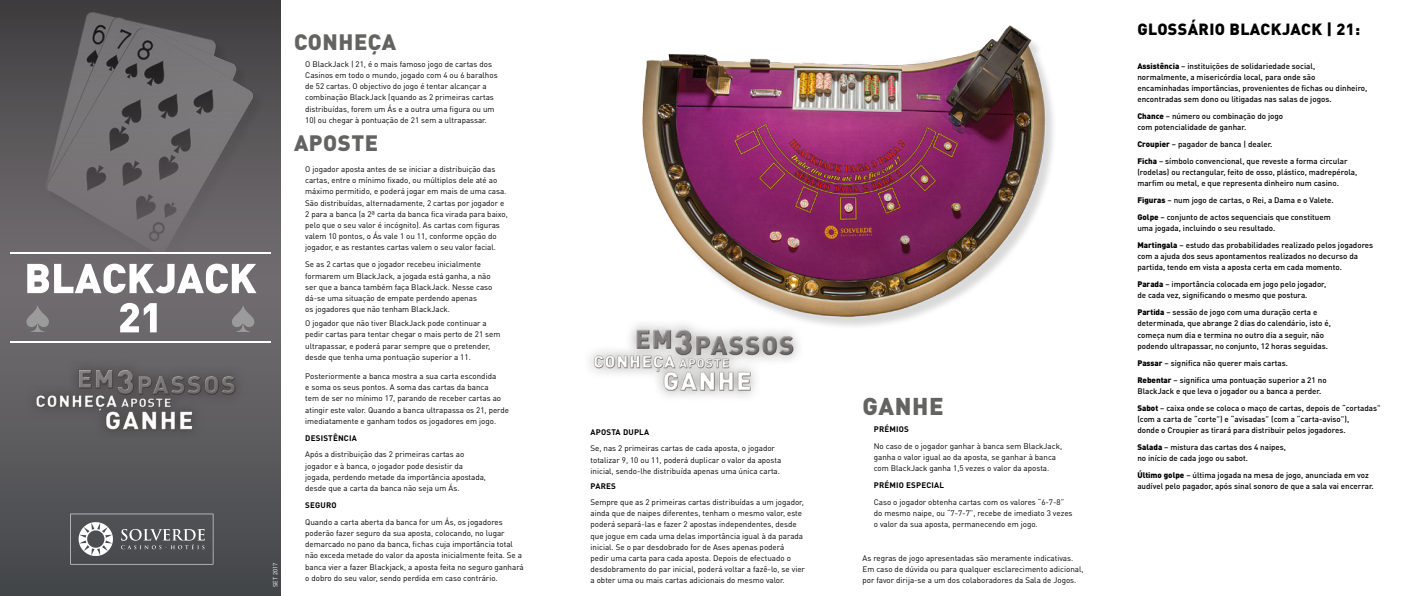
<style>
.page{position:relative;width:1404px;height:596px;background:#fff}
.page>*{position:absolute;margin:0;border:0;box-sizing:border-box;transform-origin:0 0}
.t1{font:900 24px "DIN Pro";letter-spacing:.025em;color:#636362}
.t2{font:900 22px "DIN Pro";letter-spacing:.025em;color:#636362}
.t3{font:900 16px "DIN Pro";letter-spacing:.025em;color:#000}
.t4{font:8px/11.2px "DIN Pro";color:#000}
.t5{font:500 8px/11.2px "DIN Pro";color:#000}
.t6{font:700 8px "DIN Pro";letter-spacing:.025em;color:#000}
.t7{font:6px "DIN Pro";letter-spacing:.01em;color:#fff}
.s1{font-weight:900}
</style>
<div class="page">
<svg style="left:0;top:0;width:281px;height:595px;background:#5a595c"></svg>
<img style="left:20px;top:358px;width:243px;height:89px">
<svg style="left:70px;top:513px;width:143px;height:51px;background:#656669"></svg>
<img style="left:17px;top:0;width:261px;height:277px">
<svg style="left:232px;top:305px;width:22px;height:27px"></svg>
<svg style="left:26px;top:305px;width:23px;height:27px"></svg>
<svg style="left:27px;top:263px;width:229px;height:30px"></svg>
<svg style="left:120px;top:303px;width:37px;height:29px"></svg>
<hr style="left:10px;top:252px;width:261px;height:1px;background:#fff">
<hr style="left:10px;top:341px;width:261px;height:1px;background:#fff">
<img style="left:589px;top:349px;width:209px;height:48px">
<img style="left:629px;top:25px;width:424px;height:324px">
<p class="t7" style="left:271px;top:587px;width:26px;rotate:-90deg">SET 2017</p>
<h2 class="t2" style="left:294px;top:27px;width:103px">CONHEÇA</h2>
<p class="t4" style="left:305px;top:58px;width:194px">O BlackJack | 21, é o mais famoso jogo de cartas dos Casinos em todo o mundo, jogado com 4 ou 6 baralhos de 52 cartas. O objectivo do jogo é tentar alcançar a combinação BlackJack (quando as 2 primeiras cartas distribuídas, forem um Ás e a outra uma figura ou um</p>
<p class="t4" style="left:305px;top:114px;width:183px">10) ou chegar à pontuação de 21 sem a ultrapassar.</p>
<h2 class="t2" style="left:294px;top:128px;width:86px">APOSTE</h2>
<p class="t4" style="left:305px;top:163px;width:204px">O jogador aposta antes de se iniciar a distribuição das cartas, entre o mínimo fixado, ou múltiplos dele até ao máximo permitido, e poderá jogar em mais de uma casa.<br>São distribuídas, alternadamente, 2 cartas por jogador e 2 para a banca (a 2ª carta da banca fica virada para baixo, pelo que o seu valor é incógnito). As cartas com figuras valem 10 pontos, o Ás vale 1 ou 11, conforme opção do jogador, e as restantes cartas valem o seu valor facial.</p>
<p class="t4" style="left:305px;top:258px;width:189px">Se as 2 cartas que o jogador recebeu inicialmente formarem um BlackJack, a jogada está ganha, a não ser que a banca também faça BlackJack. Nesse caso dá-se uma situação de empate perdendo apenas<br>os jogadores que não tenham BlackJack.</p>
<p class="t4" style="left:305px;top:317px;width:197px">O jogador que não tiver BlackJack pode continuar a pedir cartas para tentar chegar o mais perto de 21 sem ultrapassar, e poderá parar sempre que o pretender, desde que tenha uma pontuação superior a 11.</p>
<p class="t4" style="left:305px;top:370px;width:205px">Posteriormente a banca mostra a sua carta escondida<br>e soma os seus pontos. A soma das cartas da banca<br>tem de ser no mínimo 17, parando de receber cartas ao atingir este valor. Quando a banca ultrapassa os 21, perde imediatamente e ganham todos os jogadores em jogo.</p>
<p class="t6" style="left:305px;top:432px;width:53px">DESISTÊNCIA</p>
<p class="t4" style="left:305px;top:448px;width:182px">Após a distribuição das 2 primeiras cartas ao jogador e à banca, o jogador pode desistir da jogada, perdendo metade da importância apostada, desde que a carta da banca não seja um Ás.</p>
<p class="t6" style="left:305px;top:499px;width:33px">SEGURO</p>
<p class="t4" style="left:305px;top:515px;width:220px">Quando a carta aberta da banca for um Ás, os jogadores poderão fazer seguro da sua aposta, colocando, no lugar demarcado no pano da banca, fichas cuja importância total não exceda metade do valor da aposta inicialmente feita. Se a banca vier a fazer Blackjack, a aposta feita no seguro ganhará o dobro do seu valor, sendo perdida em caso contrário.</p>
<p class="t6" style="left:590px;top:426px;width:60px">APOSTA DUPLA</p>
<p class="t4" style="left:590px;top:442px;width:192px">Se, nas 2 primeiras cartas de cada aposta, o jogador totalizar 9, 10 ou 11, poderá duplicar o valor da aposta inicial, sendo-lhe distribuída apenas uma única carta.</p>
<p class="t6" style="left:590px;top:480px;width:27px">PARES</p>
<p class="t4" style="left:590px;top:495px;width:216px">Sempre que as 2 primeiras cartas distribuídas a um jogador, ainda que de naipes diferentes, tenham o mesmo valor, este poderá separá-las e fazer 2 apostas independentes, desde que jogue em cada uma delas importância igual à da parada inicial. Se o par desdobrado for de Ases apenas poderá<br>pedir uma carta para cada aposta. Depois de efectuado o desdobramento do par inicial, poderá voltar a fazê-lo, se vier a obter uma ou mais cartas adicionais do mesmo valor.</p>
<h1 class="t1" style="left:862px;top:389px;width:83px">GANHE</h1>
<p class="t6" style="left:873px;top:423px;width:37px">PRÉMIOS</p>
<p class="t4" style="left:873px;top:439px;width:190px">No caso de o jogador ganhar à banca sem BlackJack, ganha o valor igual ao da aposta, se ganhar à banca com BlackJack ganha 1,5 vezes o valor da aposta.</p>
<p class="t6" style="left:873px;top:479px;width:72px">PRÉMIO ESPECIAL</p>
<p class="t4" style="left:873px;top:495px;width:200px">Caso o jogador obtenha cartas com os valores “6-7-8” do mesmo naipe, ou “7-7-7”, recebe de imediato 3 vezes o valor da sua aposta, permanecendo em jogo.</p>
<p class="t4" style="left:862px;top:551px;width:222px">As regras de jogo apresentadas são meramente indicativas.<br>Em caso de dúvida ou para qualquer esclarecimento adicional, por favor dirija-se a um dos colaboradores da Sala de Jogos.</p>
<h3 class="t3" style="left:1137px;top:18px;width:224px">GLOSSÁRIO BLACKJACK | 21:</h3>
<p class="t5" style="left:1137px;top:60px;width:231px"><span class="s1">Assistência</span> – instituições de solidariedade social, normalmente, a misericórdia local, para onde são encaminhadas importâncias, provenientes de fichas ou dinheiro, encontradas sem dono ou litigadas nas salas de jogos.</p>
<p class="t5" style="left:1137px;top:110px;width:147px"><span class="s1">Chance</span> – número ou combinação do jogo com potencialidade de ganhar.</p>
<p class="t5" style="left:1137px;top:135px;width:212px;line-height:16.8px"><span class="s1">Croupier</span> – pagador de banca | dealer.<br><span class="s1">Ficha</span> – símbolo convencional, que reveste a forma circular</p>
<p class="t5" style="left:1137px;top:166px;width:221px">(rodelas) ou rectangular, feito de osso, plástico, madrepérola, marfim ou metal, e que representa dinheiro num casino.</p>
<p class="t5" style="left:1137px;top:191px;width:198px;line-height:16.8px"><span class="s1">Figuras</span> – num jogo de cartas, o Rei, a Dama e o Valete.<br><span class="s1">Golpe</span> – conjunto de actos sequenciais que constituem</p>
<p class="t5" style="left:1137px;top:219px;width:237px;line-height:16.8px">uma jogada, incluindo o seu resultado.<br><span class="s1">Martingala</span> – estudo das probabilidades realizado pelos jogadores</p>
<p class="t5" style="left:1137px;top:250px;width:222px">com a ajuda dos seus apontamentos realizados no decurso da partida, tendo em vista a aposta certa em cada momento.</p>
<p class="t5" style="left:1137px;top:278px;width:190px"><span class="s1">Parada</span> – importância colocada em jogo pelo jogador, de cada vez, significando o mesmo que postura.</p>
<p class="t5" style="left:1137px;top:306px;width:195px"><span class="s1">Partida</span> – sessão de jogo com uma duração certa e determinada, que abrange 2 dias do calendário, isto é, começa num dia e termina no outro dia a seguir, não podendo ultrapassar, no conjunto, 12 horas seguidas.</p>
<p class="t5" style="left:1137px;top:354px;width:191px;line-height:16.8px"><span class="s1">Passar</span> – significa não querer mais cartas.<br><span class="s1">Rebentar</span> – significa uma pontuação superior a 21 no</p>
<p class="t5" style="left:1137px;top:382px;width:245px;line-height:16.8px">BlackJack e que leva o jogador ou a banca a perder.<br><span class="s1">Sabot</span> – caixa onde se coloca o maço de cartas, depois de “cortadas”</p>
<p class="t5" style="left:1137px;top:412px;width:213px">(com a carta de “corte”) e “avisadas” (com a “carta-aviso”), donde o Croupier as tirará para distribuir pelos jogadores.</p>
<p class="t5" style="left:1137px;top:440px;width:150px"><span class="s1">Salada</span> – mistura das cartas dos 4 naipes, no início de cada jogo ou sabot.</p>
<p class="t5" style="left:1137px;top:468px;width:238px"><span class="s1">Último golpe</span> – última jogada na mesa de jogo, anunciada em voz audível pelo pagador, após sinal sonoro de que a sala vai encerrar.</p>
</div>
